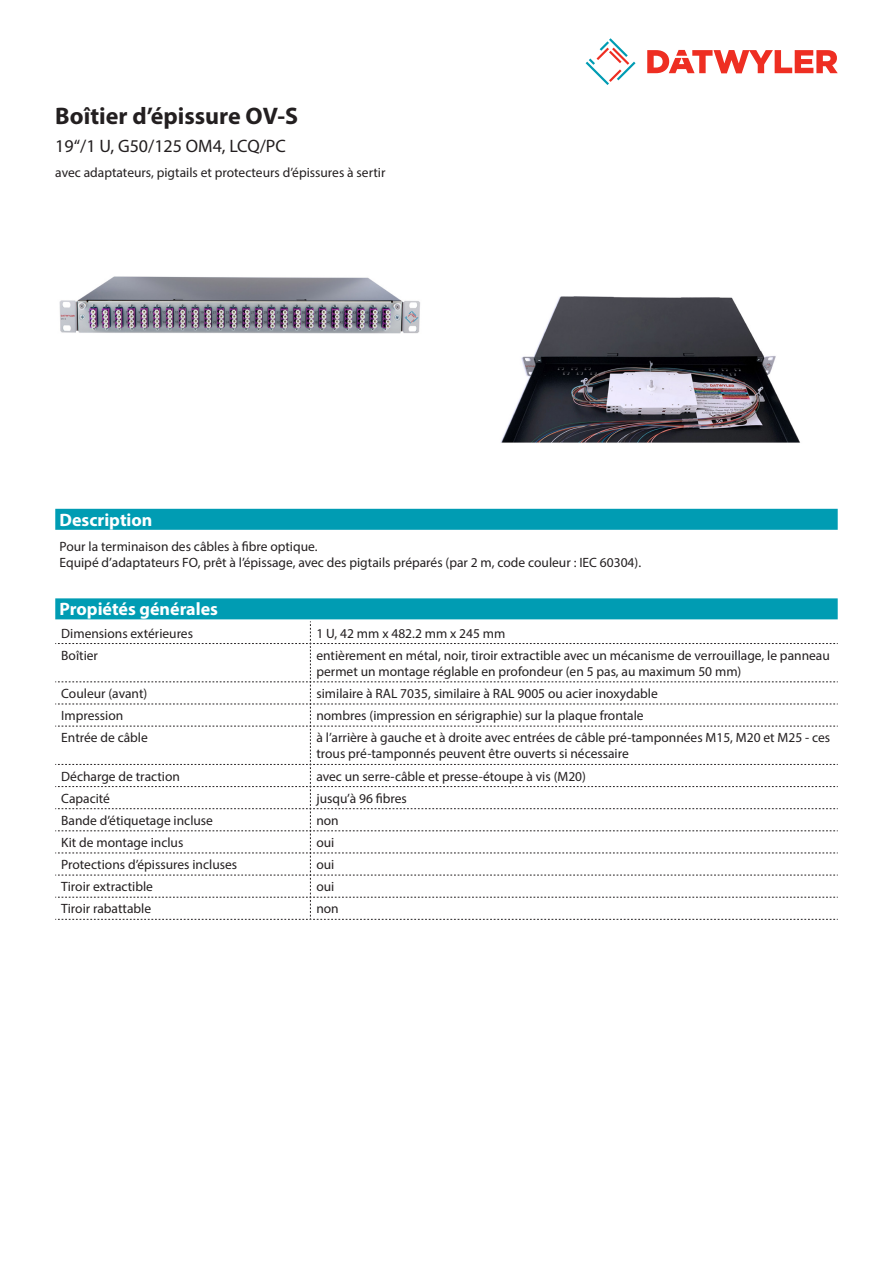
<style>
.page{position:relative;width:893px;height:1263px;background:#fff}
.page>*{position:absolute;margin:0;border:0;box-sizing:border-box;transform-origin:0 0}
.Product_Head{font:700 24px "Myriad Pro";color:#231f20}
.Standard_Head_Proper{font:700 18px "Myriad Pro";color:#fff}
.SubHead{font:18px "Myriad Pro";color:#231f20}
.myriad_light_propert{font:13.5px/16.2px "Myriad Pro";color:#231f20}
.Standard_text{font:13.5px/16.2px "Myriad Pro";color:#231f20}
</style>
<div class="page">
<svg style="left:586px;top:38px;width:49px;height:47px"></svg>
<svg style="left:647px;top:50px;width:191px;height:23px"></svg>
<img style="left:59px;top:276px;width:361px;height:58px">
<img style="left:501px;top:296px;width:299px;height:147px">
<div style="left:55px;top:509px;width:783px;height:21px;background:#009cb3"></div>
<div style="left:55px;top:598px;width:783px;height:21px;background:#009cb3"></div>
<svg style="left:55px;top:621px;width:783px;height:299px"></svg>
<p class="Product_Head" style="left:55px;top:101px;width:244px">Boîtier d’épissure OV-S</p>
<p class="SubHead" style="left:55px;top:135px;width:232px">19‘‘/1 U, G50/125 OM4, LCQ/PC</p>
<p class="Standard_text" style="left:55px;top:164px;width:332px">avec adaptateurs, pigtails et protecteurs d’épissures à sertir</p>
<p class="Standard_Head_Proper" style="left:60px;top:508px;width:94px">Description</p>
<p class="Standard_text" style="left:60px;top:538px;width:583px">Pour la terminaison des câbles à fibre optique.<br>Equipé d’adaptateurs FO, prêt à l’épissage, avec des pigtails préparés (par 2 m, code couleur : IEC 60304).</p>
<p class="Standard_Head_Proper" style="left:60px;top:598px;width:160px">Propiétés générales</p>
<p class="myriad_light_propert" style="left:61px;top:625px;width:133px">Dimensions extérieures</p>
<p class="myriad_light_propert" style="left:316px;top:625px;width:191px">1 U, 42 mm x 482.2 mm x 245 mm</p>
<p class="myriad_light_propert" style="left:61px;top:647px;width:38px">Boîtier</p>
<p class="myriad_light_propert" style="left:316px;top:647px;width:515px">entièrement en métal, noir, tiroir extractible avec un mécanisme de verrouillage, le panneau permet un montage réglable en profondeur (en 5 pas, au maximum 50 mm)</p>
<p class="myriad_light_propert" style="left:61px;top:685px;width:88px">Couleur (avant)</p>
<p class="myriad_light_propert" style="left:316px;top:685px;width:343px">similaire à RAL 7035, similaire à RAL 9005 ou acier inoxydable</p>
<p class="myriad_light_propert" style="left:61px;top:707px;width:64px">Impression</p>
<p class="myriad_light_propert" style="left:316px;top:707px;width:329px">nombres (impression en sérigraphie) sur la plaque frontale</p>
<p class="myriad_light_propert" style="left:61px;top:729px;width:88px">Entrée de câble</p>
<p class="myriad_light_propert" style="left:316px;top:729px;width:515px">à l’arrière à gauche et à droite avec entrées de câble pré-tamponnées M15, M20 et M25 - ces trous pré-tamponnés peuvent être ouverts si nécessaire</p>
<p class="myriad_light_propert" style="left:61px;top:768px;width:120px">Décharge de traction</p>
<p class="myriad_light_propert" style="left:316px;top:768px;width:271px">avec un serre-câble et presse-étoupe à vis (M20)</p>
<p class="myriad_light_propert" style="left:61px;top:790px;width:50px">Capacité</p>
<p class="myriad_light_propert" style="left:316px;top:790px;width:92px">jusqu’à 96 fibres</p>
<p class="myriad_light_propert" style="left:61px;top:812px;width:153px">Bande d’étiquetage incluse</p>
<p class="myriad_light_propert" style="left:316px;top:812px;width:24px">non</p>
<p class="myriad_light_propert" style="left:61px;top:834px;width:124px">Kit de montage inclus</p>
<p class="myriad_light_propert" style="left:316px;top:834px;width:20px">oui</p>
<p class="myriad_light_propert" style="left:61px;top:856px;width:177px">Protections d’épissures incluses</p>
<p class="myriad_light_propert" style="left:316px;top:856px;width:20px">oui</p>
<p class="myriad_light_propert" style="left:61px;top:878px;width:93px">Tiroir extractible</p>
<p class="myriad_light_propert" style="left:316px;top:878px;width:20px">oui</p>
<p class="myriad_light_propert" style="left:61px;top:900px;width:91px">Tiroir rabattable</p>
<p class="myriad_light_propert" style="left:316px;top:900px;width:24px">non</p>
</div>
